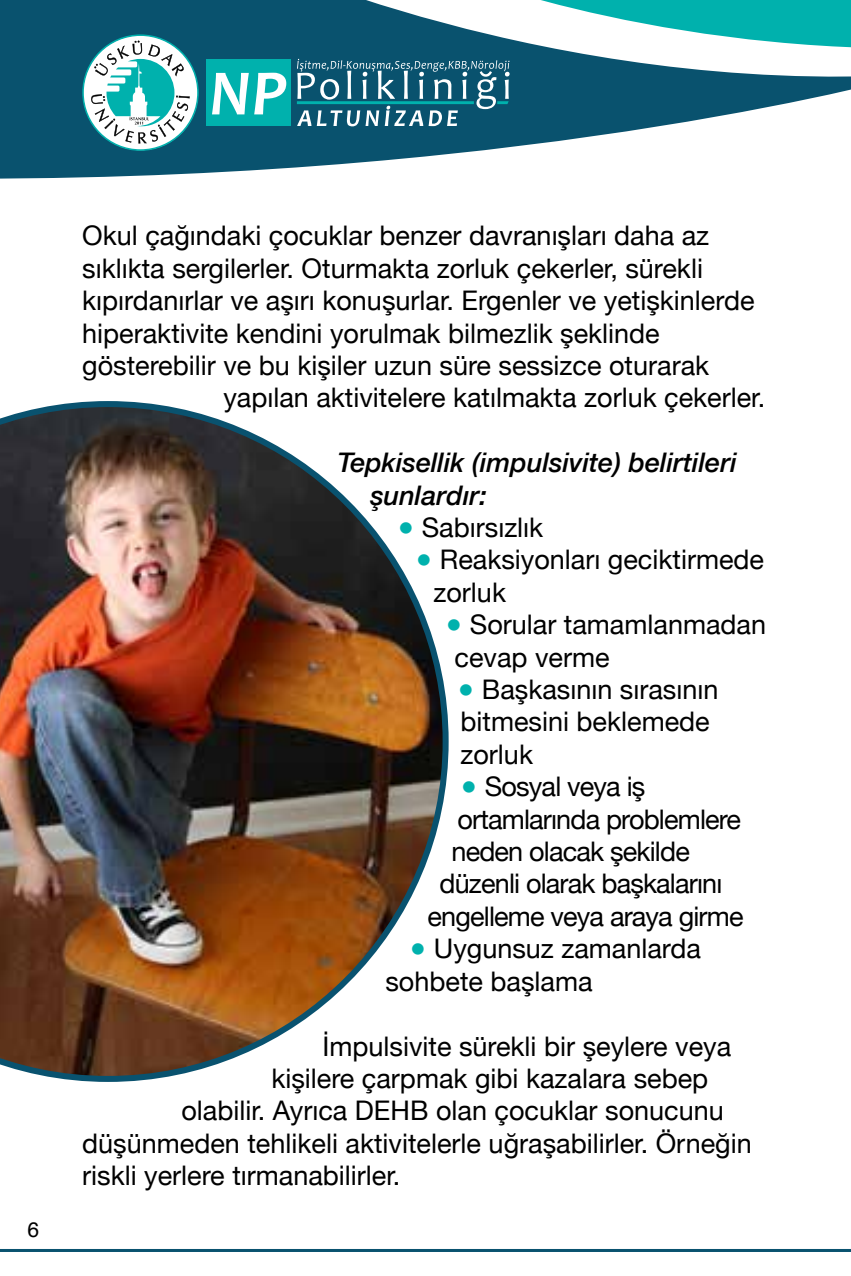
<style>
.page{position:relative;width:851px;height:1276px;background:#fff}
.page>*{position:absolute;margin:0;border:0;box-sizing:border-box;transform-origin:0 0}
.t1{font:27px/32.4px "Helvetica Neue";color:#000}
.t2{font:27px "Helvetica Neue";letter-spacing:-.03em;color:#000}
.t3{font:italic 500 27px/32.4px "Helvetica Neue";color:#000}
.t4{font:21px "Helvetica";color:#000}
.s1{font-weight:700;color:#00b1ad}
</style>
<div class="page">
<svg style="left:0;top:0;width:660px;height:179px;fill:#09526e"></svg>
<svg style="left:82px;top:34px;width:117px;height:117px"></svg>
<div style="left:206px;top:59px;width:85px;height:67px;background:#00b1ad"></div>
<svg style="left:212px;top:73px;width:74px;height:41px"></svg>
<svg style="left:297px;top:0;width:553px;height:126px"></svg>
<hr style="left:0;top:1249px;width:850px;height:3px;background:#09526f">
<img style="left:0;top:401px;width:448px;height:681px">
<p class="t4" style="left:28px;top:1213px;width:13px">6</p>
<p class="t1" style="left:82px;top:221px;width:628px">Okul çağındaki çocuklar benzer davranışları daha az</p>
<p class="t1" style="left:82px;top:253px;width:622px">sıklıkta sergilerler. Oturmakta zorluk çekerler, sürekli</p>
<p class="t1" style="left:82px;top:286px;width:673px">kıpırdanırlar ve aşırı konuşurlar. Ergenler ve yetişkinlerde</p>
<p class="t1" style="left:82px;top:318px;width:579px">hiperaktivite kendini yorulmak bilmezlik şeklinde</p>
<p class="t1" style="left:82px;top:351px;width:628px">gösterebilir ve bu kişiler uzun süre sessizce oturarak</p>
<p class="t1" style="left:223px;top:383px;width:543px">yapılan aktivitelere katılmakta zorluk çekerler.</p>
<p class="t3" style="left:370px;top:444px;width:368px;text-indent:-33px">Tepkisellik (impulsivite) belirtileri şunlardır:</p>
<p class="t1" style="left:397px;top:513px;width:147px"><span class="s1">●</span> Sabırsızlık</p>
<p class="t1" style="left:433px;top:545px;width:332px;text-indent:-18px"><span class="s1">●</span> Reaksiyonları geciktirmede zorluk</p>
<p class="t1" style="left:454px;top:610px;width:313px;text-indent:-9px"><span class="s1">●</span> Sorular tamamlanmadan cevap verme</p>
<p class="t1" style="left:457px;top:675px;width:262px"><span class="s1">●</span> Başkasının sırasının bitmesini beklemede zorluk</p>
<p class="t2" style="left:460px;top:767px;width:186px"><span class="s1">●</span> Sosyal veya iş</p>
<p class="t2" style="left:457px;top:799px;width:285px">ortamlarında problemlere</p>
<p class="t2" style="left:451px;top:832px;width:240px">neden olacak şekilde</p>
<p class="t2" style="left:439px;top:864px;width:284px">düzenli olarak başkalarını</p>
<p class="t2" style="left:427px;top:897px;width:317px">engelleme veya araya girme</p>
<p class="t1" style="left:385px;top:934px;width:317px;text-indent:24px"><span class="s1">●</span> Uygunsuz zamanlarda sohbete başlama</p>
<p class="t1" style="left:322px;top:1031px;width:410px">İmpulsivite sürekli bir şeylere veya</p>
<p class="t1" style="left:271px;top:1063px;width:438px">kişilere çarpmak gibi kazalara sebep</p>
<p class="t1" style="left:181px;top:1096px;width:544px">olabilir. Ayrıca DEHB olan çocuklar sonucunu</p>
<p class="t1" style="left:82px;top:1128px;width:671px">düşünmeden tehlikeli aktivitelerle uğraşabilirler. Örneğin</p>
<p class="t1" style="left:82px;top:1161px;width:319px">riskli yerlere tırmanabilirler.</p>
</div>
